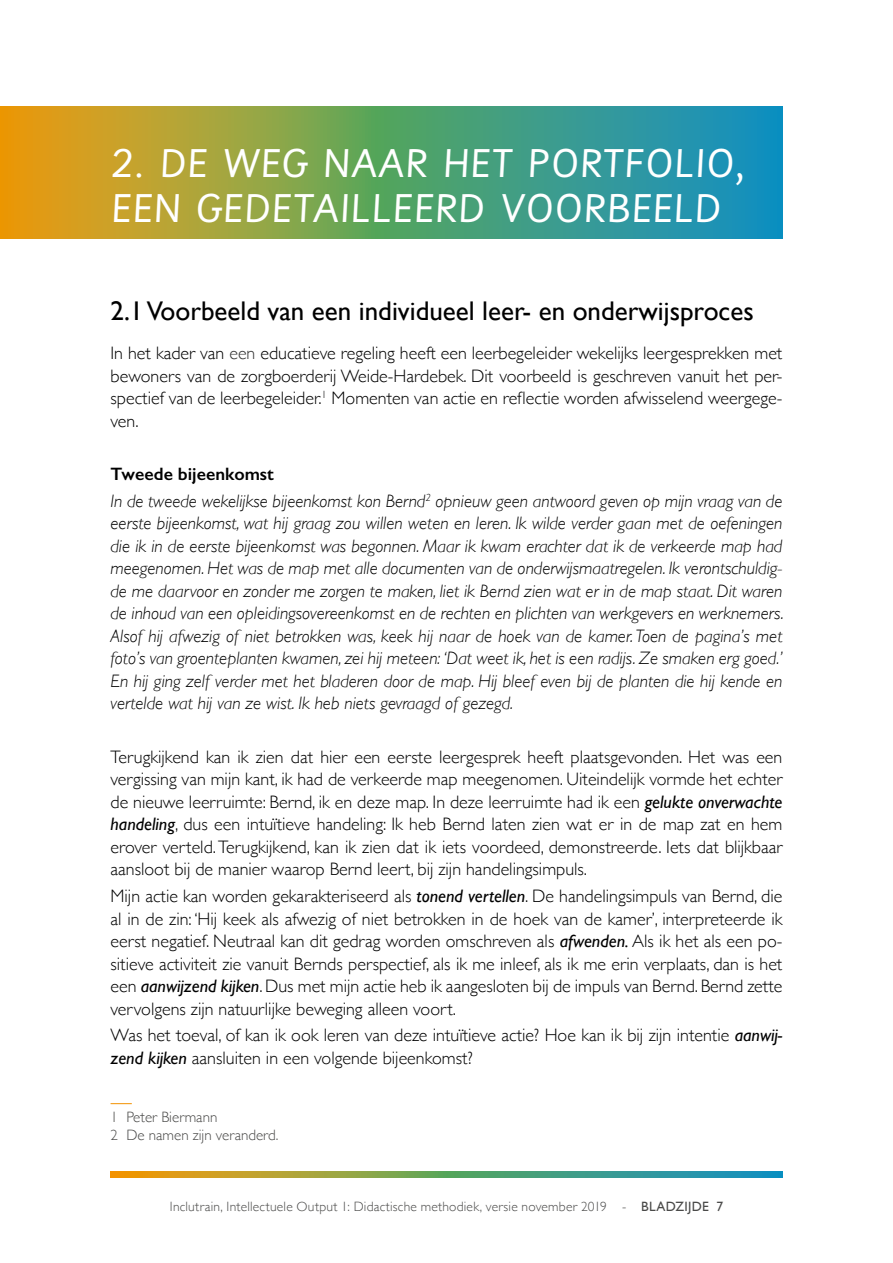
<style>
.page{position:relative;width:893px;height:1263px;background:#fff}
.page>*{position:absolute;margin:0;border:0;box-sizing:border-box;transform-origin:0 0}
.t1{font:45px/45px "Sassoon Primary Std";color:#fff}
.t2{font:27px "Gill Sans";color:#000}
.t3{font:300 18px/22.5px "Gill Sans";color:#000;text-align:justify}
.t4{font:italic 300 18px/22.5px "Gill Sans";color:#000}
.t5{font:300 15px/18px "Gill Sans";color:#4a4a49}
.t6{font:300 13.5px "Gill Sans";letter-spacing:.015em;color:#4a4a49}
.s1{color:#333}
.s2{font-weight:600;font-style:normal}
.s3{font-weight:400;font-style:italic}
.s4{font-weight:400}
</style>
<div class="page">
<svg style="left:111px;top:1171px;width:671px;height:7px;background:#739d61"></svg>
<svg style="left:0;top:106px;width:782px;height:132px;background:#6e9e65"></svg>
<svg style="left:111px;top:1103px;width:21px;height:1px"></svg>
<h1 class="t1" style="left:111px;top:140px;width:637px">2. DE WEG NAAR HET PORTFOLIO,<br>EEN GEDETAILLEERD VOORBEELD</h1>
<h2 class="t2" style="left:111px;top:295px;width:645px">2.1 Voorbeeld van een individueel leer- en onderwijsproces</h2>
<p class="t3" style="left:111px;top:341px;width:673px">In het kader van <span class="s1">een</span> educatieve regeling heeft een leerbegeleider wekelijks leergesprekken met bewoners van de zorgboerderij Weide-Hardebek. Dit voorbeeld is geschreven vanuit het per&shy;spectief van de leerbegeleider.<sup>1</sup> Momenten van actie en reflectie worden afwisselend weergege&shy;ven.</p>
<p class="t4" style="left:111px;top:461px;width:673px;line-height:26.7px"><span class="s2">Tweede bijeenkomst<br></span>In de tweede wekelijkse bijeenkomst kon Bernd<sup>2</sup> opnieuw geen antwoord geven op mijn vraag van de</p>
<p class="t4" style="left:111px;top:512px;width:675px;text-align:justify">eerste bijeenkomst, wat hij graag zou willen weten en leren. Ik wilde verder gaan met de oefeningen die ik in de eerste bijeenkomst was begonnen. Maar ik kwam erachter dat ik de verkeerde map had meegenomen. Het was de map met alle documenten van de onderwijsmaatregelen. Ik verontschuldig&shy;de me daarvoor en zonder me zorgen te maken, liet ik Bernd zien wat er in de map staat. Dit waren de inhoud van een opleidingsovereenkomst en de rechten en plichten van werkgevers en werknemers.<br>Alsof hij afwezig of niet betrokken was, keek hij naar de hoek van de kamer. Toen de pagina’s met foto’s van groenteplanten kwamen, zei hij meteen: ‘Dat weet ik, het is een radijs. Ze smaken erg goed.’ En hij ging zelf verder met het bladeren door de map. Hij bleef even bij de planten die hij kende en vertelde wat hij van ze wist. Ik heb niets gevraagd of gezegd.</p>
<p class="t3" style="left:111px;top:745px;width:673px">Terugkijkend kan ik zien dat hier een eerste leergesprek heeft plaatsgevonden. Het was een vergissing van mijn kant, ik had de verkeerde map meegenomen. Uiteindelijk vormde het echter de nieuwe leerruimte: Bernd, ik en deze map. In deze leerruimte had ik een <span class="s3">gelukte onverwachte handeling</span>, dus een intuïtieve handeling: Ik heb Bernd laten zien wat er in de map zat en hem erover verteld. Terugkijkend, kan ik zien dat ik iets voordeed, demonstreerde. Iets dat blijkbaar aansloot bij de manier waarop Bernd leert, bij zijn handelingsimpuls.</p>
<p class="t3" style="left:111px;top:884px;width:673px">Mijn actie kan worden gekarakteriseerd als <span class="s3">tonend vertellen</span>. De handelingsimpuls van Bernd, die al in de zin: ‘Hij keek als afwezig of niet betrokken in de hoek van de kamer’, interpreteerde ik eerst negatief. Neutraal kan dit gedrag worden omschreven als <span class="s3">afwenden.</span> Als ik het als een po&shy;sitieve activiteit zie vanuit Bernds perspectief, als ik me inleef, als ik me erin verplaats, dan is het een <span class="s3">aanwijzend kijken</span>. Dus met mijn actie heb ik aangesloten bij de impuls van Bernd. Bernd zette vervolgens zijn natuurlijke beweging alleen voort.</p>
<p class="t3" style="left:111px;top:1023px;width:673px">Was het toeval, of kan ik ook leren van deze intuïtieve actie? Hoe kan ik bij zijn intentie <span class="s3">aanwij&shy;zend kijken</span> aansluiten in een volgende bijeenkomst?</p>
<p class="t5" style="left:111px;top:1107px;width:170px">1 Peter Biermann<br>2 De namen zijn veranderd.</p>
<p class="t6" style="left:170px;top:1195px;width:555px">Inclutrain, Intellectuele Output 1: Didactische methodiek, versie november 2019 - <span class="s4">BLADZIJDE 7</span></p>
</div>
